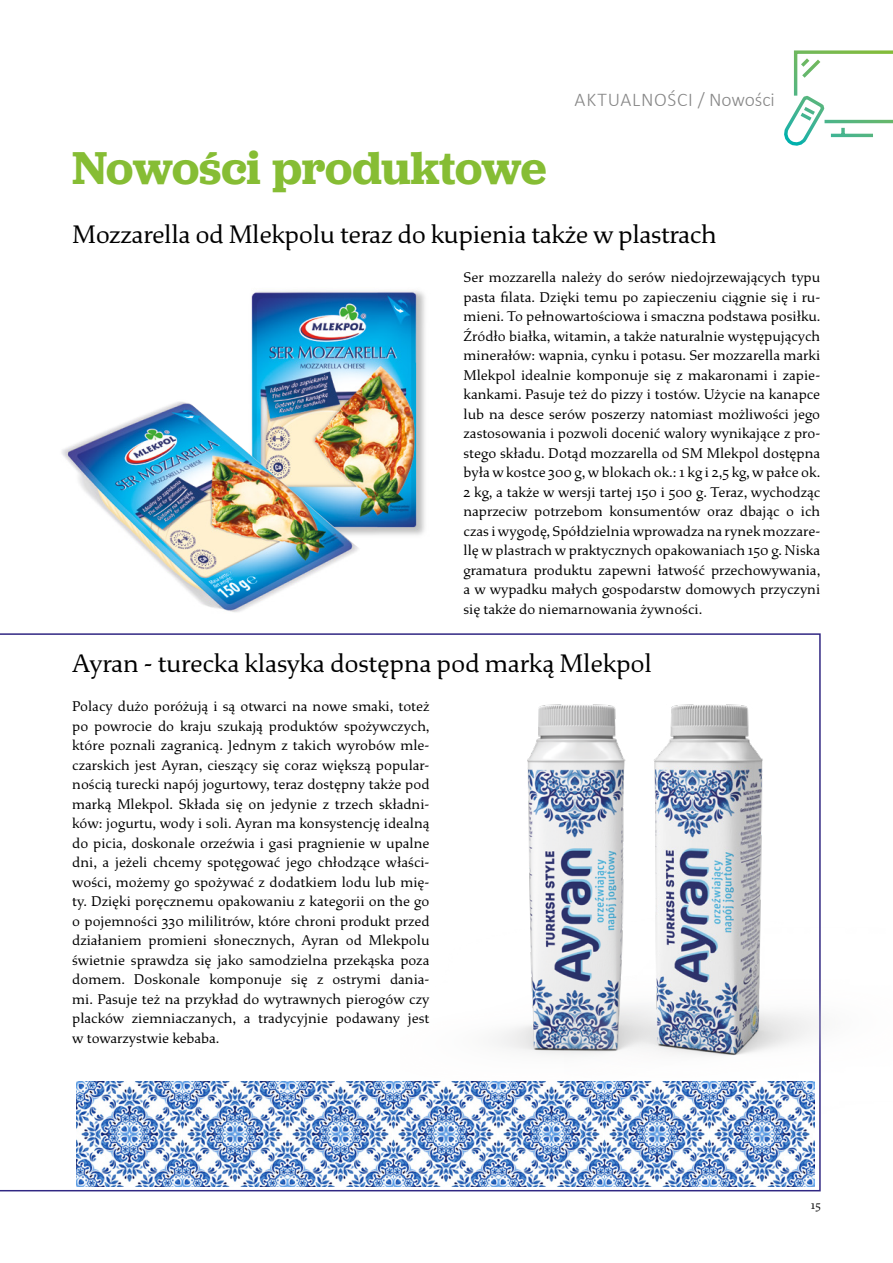
<style>
.page{position:relative;width:893px;height:1263px;background:#fff}
.page>*{position:absolute;margin:0;border:0;box-sizing:border-box;transform-origin:0 0}
.t1{font:600 48px "Jubilat";letter-spacing:-.005em;color:#86bd34}
.t2{font:27px "Study";letter-spacing:-.015em;color:#000}
.t3{font:300 19.5px "Calibri";letter-spacing:.03em;color:#878787}
.t4{font:15px/19.5px "Study";color:#000;text-align:justify}
.t5{font:12px "Study";color:#000}
</style>
<div class="page">
<img style="left:251px;top:290px;width:174px;height:245px">
<img style="left:62px;top:399px;width:307px;height:213px">
<img style="left:495px;top:704px;width:69px;height:351px">
<img style="left:564px;top:692px;width:257px;height:461px">
<img style="left:77px;top:1081px;width:738px;height:105px">
<svg style="left:784px;top:50px;width:109px;height:96px"></svg>
<h1 class="t1" style="left:72px;top:138px;width:476px">Nowości produktowe</h1>
<h3 class="t3" style="left:575px;top:88px;width:202px">AKTUALNOŚCI / Nowości</h3>
<h2 class="t2" style="left:72px;top:219px;width:646px">Mozzarella od Mlekpolu teraz do kupienia także w plastrach</h2>
<p class="t4" style="left:463px;top:268px;width:358px">Ser mozzarella należy do serów niedojrzewających typu pasta filata. Dzięki temu po zapieczeniu ciągnie się i ru&shy;mieni. To pełnowartościowa i smaczna podstawa posiłku.<br>Źródło białka, witamin, a także naturalnie występujących minerałów: wapnia, cynku i potasu. Ser mozzarella marki Mlekpol idealnie komponuje się z makaronami i zapie&shy;kankami. Pasuje też do pizzy i tostów. Użycie na kanapce lub na desce serów poszerzy natomiast możliwości jego zastosowania i pozwoli docenić walory wynikające z pro&shy;stego składu. Dotąd mozzarella od SM Mlekpol dostępna była w kostce 300 g, w blokach ok.: 1 kg i 2,5 kg, w pałce ok.<br>2 kg, a także w wersji tartej 150 i 500 g. Teraz, wychodząc naprzeciw potrzebom konsumentów oraz dbając o ich czas i wygodę, Spółdzielnia wprowadza na rynek mozzare&shy;llę w plastrach w praktycznych opakowaniach 150 g. Niska gramatura produktu zapewni łatwość przechowywania, a w wypadku małych gospodarstw domowych przyczyni się także do niemarnowania żywności.</p>
<h2 class="t2" style="left:72px;top:648px;width:581px">Ayran - turecka klasyka dostępna pod marką Mlekpol</h2>
<p class="t4" style="left:72px;top:697px;width:359px">Polacy dużo poróżują i są otwarci na nowe smaki, toteż po powrocie do kraju szukają produktów spożywczych, które poznali zagranicą. Jednym z takich wyrobów mle&shy;czarskich jest Ayran, cieszący się coraz większą popular&shy;nością turecki napój jogurtowy, teraz dostępny także pod marką Mlekpol. Składa się on jedynie z trzech składni&shy;ków: jogurtu, wody i soli. Ayran ma konsystencję idealną do picia, doskonale orzeźwia i gasi pragnienie w upalne dni, a jeżeli chcemy spotęgować jego chłodzące właści&shy;wości, możemy go spożywać z dodatkiem lodu lub mię&shy;ty. Dzięki poręcznemu opakowaniu z kategorii on the go o pojemności 330 mililitrów, które chroni produkt przed działaniem promieni słonecznych, Ayran od Mlekpolu świetnie sprawdza się jako samodzielna przekąska poza domem. Doskonale komponuje się z ostrymi dania&shy;mi. Pasuje też na przykład do wytrawnych pierogów czy placków ziemniaczanych, a tradycyjnie podawany jest w towarzystwie kebaba.</p>
<p class="t5" style="left:811px;top:1198px;width:11px">15</p>
</div>
